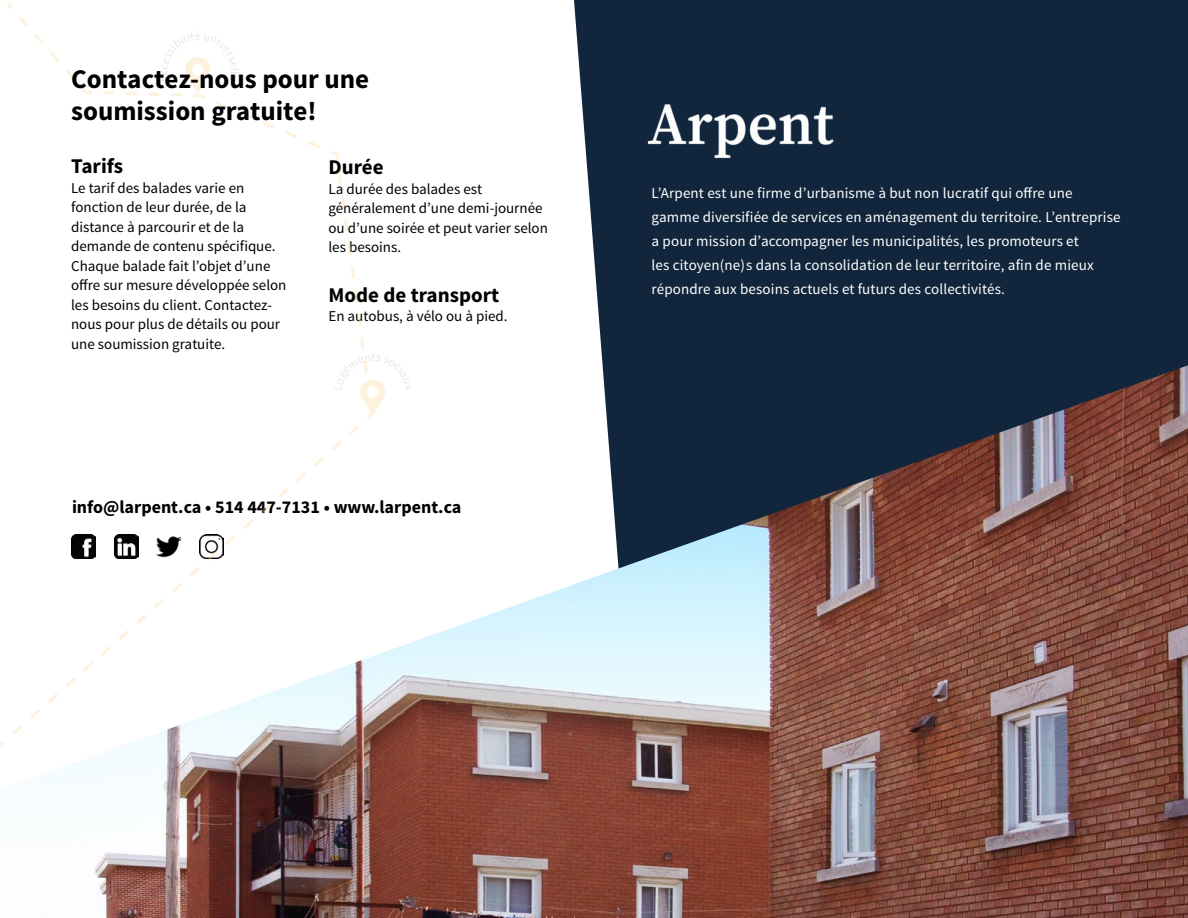
<style>
.page{position:relative;width:1188px;height:918px;background:#fff}
.page>*{position:absolute;margin:0;border:0;box-sizing:border-box;transform-origin:0 0}
.t1{font:700 27px/32.4px "Source Sans Pro";color:#000101}
.t2{font:700 21px "Source Sans Pro";color:#000}
.t3{font:700 18px "Source Sans Pro";color:#000101}
.t4{font:15px/19.5px "Source Sans Pro";color:#000}
.t5{font:15px/24px "Source Sans Pro";letter-spacing:.01em;color:#fff}
.s1{color:#fff}
</style>
<div class="page">
<div style="left:574px;top:0;width:614px;height:365px;background:#11263c"></div>
<img style="left:647px;top:103px;width:189px;height:56px">
<img style="left:0;top:365px;width:1188px;height:553px">
<svg style="left:336px;top:172px;width:49px;height:244px"></svg>
<svg style="left:103px;top:57px;width:234px;height:96px"></svg>
<h1 class="t1" style="left:71px;top:64px;width:300px">Contactez-nous pour une soumission gratuite!</h1>
<h2 class="t2" style="left:71px;top:153px;width:53px">Tarifs</h2>
<p class="t4" style="left:71px;top:178px;width:217px">Le tarif des balades varie en fonction de leur durée, de la distance à parcourir et de la demande de contenu spécifique.<br>Chaque balade fait l’objet d’une offre sur mesure développée selon les besoins du client. Contactez&shy;nous pour plus de détails ou pour une soumission gratuite.</p>
<h2 class="t2" style="left:328px;top:154px;width:57px">Durée</h2>
<p class="t4" style="left:328px;top:179px;width:221px">La durée des balades est généralement d’une demi-journée ou d’une soirée et peut varier selon les besoins.</p>
<h2 class="t2" style="left:328px;top:281px;width:172px">Mode de transport</h2>
<p class="t4" style="left:328px;top:307px;width:181px">En autobus, à vélo ou à pied.</p>
<p class="t3" style="left:72px;top:495px;width:423px">info@larpent.ca • 514 447-7131 • www.larpent.ca<span class="s1">ent.</span></p>
<p class="t5" style="left:652px;top:181px;width:470px">L’Arpent est une firme d’urbanisme à but non lucratif qui offre une gamme diversifiée de services en aménagement du territoire. L’entreprise a pour mission d’accompagner les municipalités, les promoteurs et<br>les citoyen(ne)s dans la consolidation de leur territoire, afin de mieux répondre aux besoins actuels et futurs des collectivités.</p>
</div>
